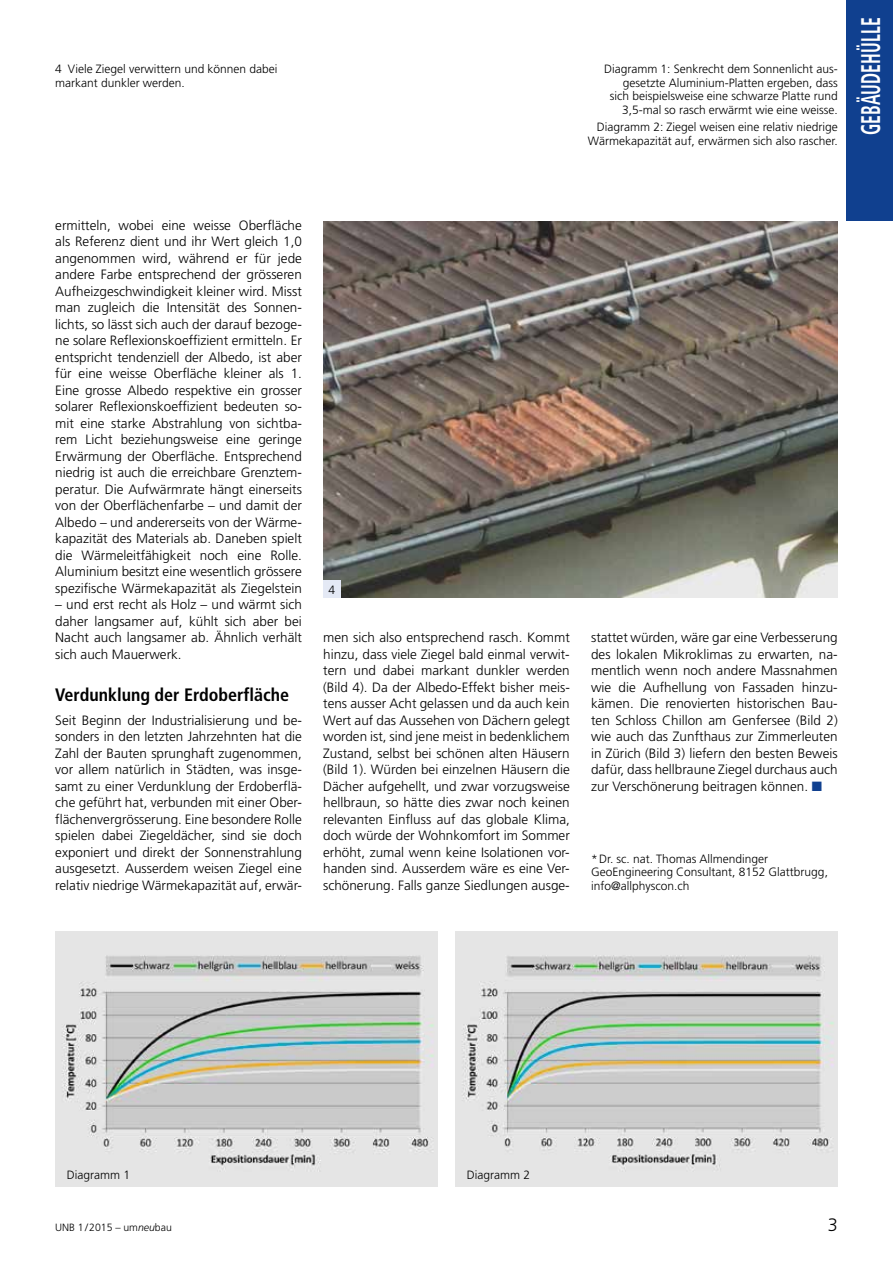
<style>
.page{position:relative;width:893px;height:1263px;background:#fff}
.page>*{position:absolute;margin:0;border:0;box-sizing:border-box;transform-origin:0 0}
.t1{font:700 condensed 27px "Frutiger";letter-spacing:.01em;color:#fff;scale:.65 1}
.t2{font:700 condensed 18px "Frutiger";color:#000}
.t3{font:300 18px "Frutiger";color:#000}
.t4{font:300 13.5px/16.5px "Frutiger";color:#000;text-align:justify}
.t5{font:300 12px/13.5px "Frutiger";color:#000}
.t6{font:300 10.5px "Frutiger";color:#000}
.s1{color:#10408f}
.s2{font-style:italic}
</style>
<div class="page">
<div style="left:846px;top:0;width:47px;height:221px;background:#10408f"></div>
<img style="left:323px;top:221px;width:515px;height:376px">
<img style="left:55px;top:931px;width:383px;height:255px">
<img style="left:455px;top:931px;width:383px;height:255px">
<div style="left:323px;top:580px;width:17px;height:17px;background:#e4e9f5"></div>
<p class="t5" style="left:55px;top:62px;width:224px">4 Viele Ziegel verwittern und können dabei markant dunkler werden.</p>
<p class="t5" style="left:604px;top:62px;width:235px;text-align:right">Diagramm 1: Senkrecht dem Sonnenlicht aus&shy;gesetzte Aluminium-Platten ergeben, dass sich beispielsweise eine schwarze Platte rund 3,5-mal so rasch erwärmt wie eine weisse.</p>
<p class="t5" style="left:588px;top:121px;width:251px;text-align:right">Diagramm 2: Ziegel weisen eine relativ niedrige<br>Wärmekapazität auf, erwärmen sich also rascher.</p>
<h1 class="t1" style="left:855px;top:135px;width:184px;rotate:-90deg">GEBÄUDEHÜLLE</h1>
<p class="t4" style="left:55px;top:217px;width:248px">ermitteln, wobei eine weisse Oberfläche als Referenz dient und ihr Wert gleich 1,0 angenommen wird, während er für jede andere Farbe entsprechend der grösseren Aufheizgeschwindigkeit kleiner wird. Misst man zugleich die Intensität des Sonnen&shy;lichts, so lässt sich auch der darauf bezoge&shy;ne solare Reflexionskoeffizient ermitteln. Er entspricht tendenziell der Albedo, ist aber für eine weisse Oberfläche kleiner als 1.<br>Eine grosse Albedo respektive ein grosser solarer Reflexionskoeffizient bedeuten so&shy;mit eine starke Abstrahlung von sichtba&shy;rem Licht beziehungsweise eine geringe Erwärmung der Oberfläche. Entsprechend niedrig ist auch die erreichbare Grenztem&shy;peratur. Die Aufwärmrate hängt einerseits von der Oberflächenfarbe – und damit der Albedo – und andererseits von der Wärme&shy;kapazität des Materials ab. Daneben spielt die Wärmeleitfähigkeit noch eine Rolle.<br>Aluminium besitzt eine wesentlich grössere spezifische Wärmekapazität als Ziegelstein</p>
<p class="t4" style="left:55px;top:596px;width:248px">– und erst recht als Holz – und wärmt sich daher langsamer auf, kühlt sich aber bei Nacht auch langsamer ab. Ähnlich verhält sich auch Mauerwerk.</p>
<h2 class="t2" style="left:55px;top:684px;width:235px">Verdunklung der Erdoberfläche</h2>
<p class="t4" style="left:55px;top:712px;width:248px">Seit Beginn der Industrialisierung und be&shy;sonders in den letzten Jahrzehnten hat die Zahl der Bauten sprunghaft zugenommen, vor allem natürlich in Städten, was insge&shy;samt zu einer Verdunklung der Erdoberflä&shy;che geführt hat, verbunden mit einer Ober&shy;flächenvergrösserung. Eine besondere Rolle spielen dabei Ziegeldächer, sind sie doch exponiert und direkt der Sonnenstrahlung ausgesetzt. Ausserdem weisen Ziegel eine relativ niedrige Wärmekapazität auf, erwär-</p>
<p class="t5" style="left:328px;top:583px;width:8px">4</p>
<p class="t4" style="left:323px;top:629px;width:248px">men sich also entsprechend rasch. Kommt hinzu, dass viele Ziegel bald einmal verwit&shy;tern und dabei markant dunkler werden (Bild 4). Da der Albedo-Effekt bisher meis&shy;tens ausser Acht gelassen und da auch kein Wert auf das Aussehen von Dächern gelegt worden ist, sind jene meist in bedenklichem Zustand, selbst bei schönen alten Häusern (Bild 1). Würden bei einzelnen Häusern die Dächer aufgehellt, und zwar vorzugsweise hellbraun, so hätte dies zwar noch keinen relevanten Einfluss auf das globale Klima, doch würde der Wohnkomfort im Sommer erhöht, zumal wenn keine Isolationen vor&shy;handen sind. Ausserdem wäre es eine Ver&shy;schönerung. Falls ganze Siedlungen ausge-</p>
<p class="t4" style="left:591px;top:629px;width:248px">stattet würden, wäre gar eine Verbesserung des lokalen Mikroklimas zu erwarten, na&shy;mentlich wenn noch andere Massnahmen wie die Aufhellung von Fassaden hinzu&shy;kämen. Die renovierten historischen Bau&shy;ten Schloss Chillon am Genfersee (Bild 2) wie auch das Zunfthaus zur Zimmerleuten in Zürich (Bild 3) liefern den besten Beweis dafür, dass hellbraune Ziegel durchaus auch zur Verschönerung beitragen können. <span class="s1">■</span></p>
<p class="t5" style="left:591px;top:852px;width:238px">*Dr. sc. nat. Thomas Allmendinger<br>GeoEngineering Consultant, 8152 Glattbrugg, info@allphyscon.ch</p>
<p class="t5" style="left:67px;top:1168px;width:65px">Diagramm 1</p>
<p class="t5" style="left:467px;top:1168px;width:65px">Diagramm 2</p>
<p class="t6" style="left:55px;top:1221px;width:118px">UNB 1/2015 – um<span class="s2">neu</span>bau</p>
<h2 class="t3" style="left:828px;top:1215px;width:12px">3</h2>
</div>
